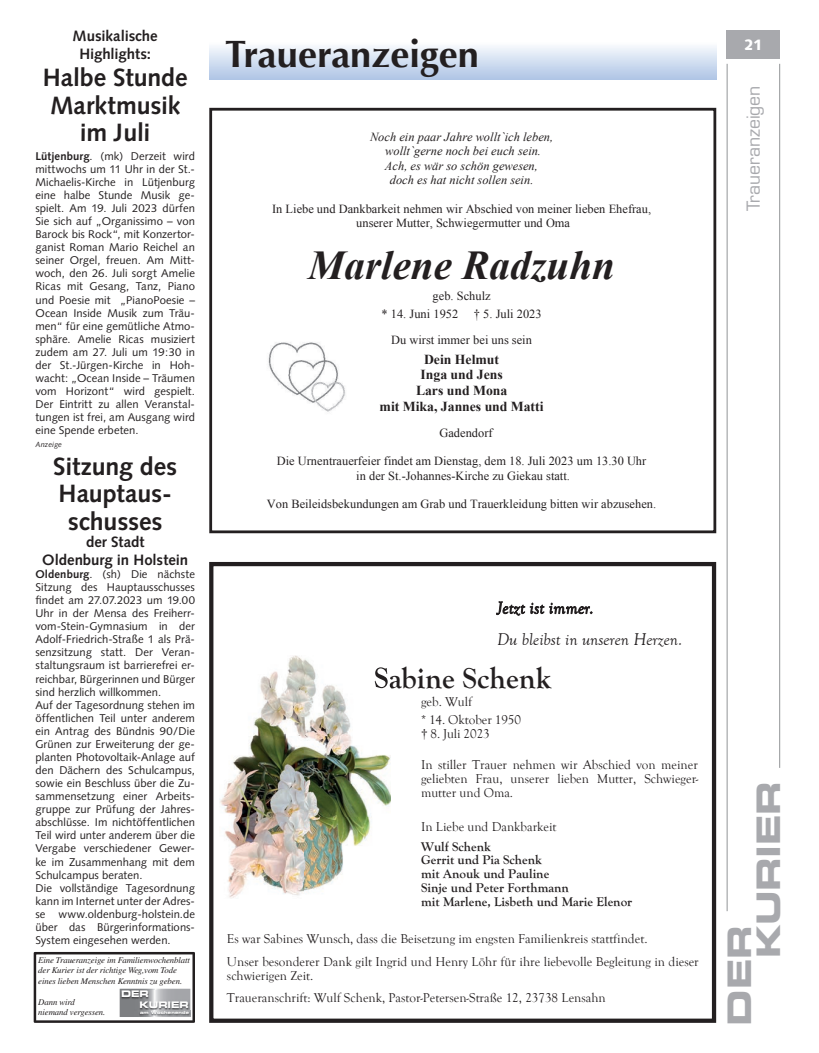
<style>
.page{position:relative;width:819px;height:1053px;background:#fff}
.page>*{position:absolute;margin:0;border:0;box-sizing:border-box;transform-origin:0 0}
.t1{font:italic 700 41px "Times New Roman";color:#231f20}
.t2{font:700 38px "Optima";color:#231f20}
.t3{font:32.5px/28.9px "Eurostile LT Std Bold Ex 2";letter-spacing:-.01em;color:#a8a9ad}
.t4{font:700 30px "Goudy Old Style";color:#231f20}
.t5{font:700 25px/27.5px "Syntax LT Std";letter-spacing:-.005em;color:#231f20;text-align:center}
.t6{font:italic 17.5px "Goudy Old Style";color:#231f20}
.t7{font:17.5px "Eurostile LT Std";color:#a8a9ad}
.t8{font:700 15px/17.5px "Syntax LT Std";letter-spacing:-.005em;color:#231f20;text-align:center}
.t9{font:900 15px "Syntax LT Std";color:#fff}
.t10{font:700 13.75px/15.8px "Times New Roman";color:#231f20;text-align:center}
.t11{font:13.12px/13.8px "Goudy Old Style";color:#231f20}
.t12{font:700 13.12px/13.8px "Goudy Old Style";color:#231f20}
.t13{font:12.38px/14.1px "Times New Roman";color:#231f20;text-align:center}
.t14{font:italic 12.38px/14.2px "Times New Roman";color:#231f20;text-align:center}
.t15{font:11.25px/13px "Syntax";letter-spacing:.005em;color:#231f20;text-align:justify}
.t16{font:9px/10.4px "Eurostile LT Std Bold Ex 2";letter-spacing:-.01em;color:#fff}
.t17{font:italic 8.75px/10.5px "Times LT Std";letter-spacing:-.01em;color:#231f20}
.t18{font:italic 7.5px "Syntax";letter-spacing:.01em;color:#231f20}
.t19{font:4.25px "Eurostile Bold Extended Two";letter-spacing:.04em;color:#fff}
.s1{font-weight:700}
</style>
<div class="page">
<hr style="left:726px;top:64px;width:1px;height:847px;background:#939598">
<hr style="left:779px;top:64px;width:1px;height:703px;background:#939598">
<div style="left:726px;top:30px;width:54px;height:29px;background:#a8a9ad"></div>
<svg style="left:496px;top:601px;width:96px;height:15px"></svg>
<img style="left:220px;top:655px;width:170px;height:243px">
<img style="left:375px;top:666px;width:15px;height:22px">
<div style="left:209px;top:562px;width:507px;height:460px;border:4px solid #231f20"></div>
<div style="left:209px;top:108px;width:507px;height:425px;border:3px solid #231f20"></div>
<img style="left:268px;top:342px;width:78px;height:70px">
<svg style="left:209px;top:46px;width:507px;height:33px;background:#d1def0"></svg>
<svg style="left:34px;top:951px;width:161px;height:71px"></svg>
<img style="left:120px;top:990px;width:69px;height:19px">
<img style="left:139px;top:1010px;width:51px;height:6px">
<p class="t8" style="left:73px;top:28px;width:87px">Musikalische<br>Highlights:</p>
<p class="t5" style="left:43px;top:64px;width:146px">Halbe Stunde<br>Marktmusik im Juli</p>
<p class="t15" style="left:35px;top:149px;width:161px"><span class="s1">Lütjenburg</span>. (mk) Derzeit wird mittwochs um 11 Uhr in der St.- Michaelis-Kirche in Lütjenburg eine halbe Stunde Musik ge&shy;spielt. Am 19. Juli 2023 dürfen Sie sich auf „Organissimo – von Barock bis Rock“, mit Konzertor&shy;ganist Roman Mario Reichel an seiner Orgel, freuen. Am Mitt&shy;woch, den 26. Juli sorgt Amelie Ricas mit Gesang, Tanz, Piano und Poesie mit „PianoPoesie – Ocean Inside Musik zum Träu&shy;men“ für eine gemütliche Atmo&shy;sphäre. Amelie Ricas musiziert zudem am 27. Juli um 19:30 in der St.-Jürgen-Kirche in Hoh&shy;wacht: „Ocean Inside – Träumen vom Horizont“ wird gespielt.<br>Der Eintritt zu allen Veranstal&shy;tungen ist frei, am Ausgang wird eine Spende erbeten.</p>
<p class="t18" style="left:35px;top:440px;width:28px">Anzeige</p>
<p class="t5" style="left:53px;top:452px;width:125px">Sitzung des<br>Hauptaus&shy;schusses</p>
<p class="t8" style="left:42px;top:533px;width:147px">der Stadt<br>Oldenburg in Holstein</p>
<p class="t15" style="left:35px;top:567px;width:161px;text-align:left"><span class="s1">Oldenburg</span>. (sh) Die nächste<br>Sitzung des Hauptausschusses findet am 27.07.2023 um 19.00<br>Uhr in der Mensa des Freiherr&shy;vom-Stein-Gymnasium in der<br>Adolf-Friedrich-Straße 1 als Prä&shy;senzsitzung statt. Der Veran&shy;staltungsraum ist barrierefrei er&shy;reichbar, Bürgerinnen und Bürger sind herzlich willkommen.<br>Auf der Tagesordnung stehen im öffentlichen Teil unter anderem ein Antrag des Bündnis 90/Die<br>Grünen zur Erweiterung der ge&shy;planten Photovoltaik-Anlage auf den Dächern des Schulcampus, sowie ein Beschluss über die Zu&shy;sammensetzung einer Arbeits&shy;gruppe zur Prüfung der Jahres&shy;abschlüsse. Im nichtöffentlichen<br>Teil wird unter anderem über die<br>Vergabe verschiedener Gewer&shy;ke im Zusammenhang mit dem<br>Schulcampus beraten.<br>Die vollständige Tagesordnung kann im Internet unter der Adres&shy;se www.oldenburg-holstein.de über das Bürgerinformations-<br>System eingesehen werden.</p>
<p class="t17" style="left:38px;top:954px;width:153px">Eine Traueranzeige im Familienwochenblatt der Kurier ist der richtige Weg,vom Tode eines lieben Menschen Kenntnis zu geben.</p>
<p class="t17" style="left:38px;top:996px;width:69px">Dann wird niemand vergessen.</p>
<p class="t16" style="left:140px;top:988px;width:51px;text-indent:-19px">DER<br>KURIER</p>
<p class="t19" style="left:140px;top:1009px;width:50px">am Wochenende</p>
<p class="t2" style="left:225px;top:32px;width:255px">Traueranzeigen</p>
<p class="t14" style="left:370px;top:129px;width:185px">Noch ein paar Jahre wollt`ich leben, wollt`gerne noch bei euch sein.<br>Ach, es wär so schön gewesen,<br>doch es hat nicht sollen sein.</p>
<p class="t13" style="left:272px;top:201px;width:380px">In Liebe und Dankbarkeit nehmen wir Abschied von meiner lieben Ehefrau, unserer Mutter, Schwiegermutter und Oma</p>
<p class="t1" style="left:308px;top:237px;width:308px">Marlene Radzuhn</p>
<p class="t13" style="left:381px;top:286px;width:111px;line-height:18.6px;text-align:left;text-indent:51px">geb. Schulz * 14. Juni 1952</p>
<p class="t13" style="left:391px;top:301px;width:152px;line-height:25.6px;text-align:left;text-indent:83px">† 5. Juli 2023<br>Du wirst immer bei uns sein</p>
<p class="t10" style="left:379px;top:351px;width:165px">Dein Helmut<br>Inga und Jens<br>Lars und Mona<br>mit Mika, Jannes und Matti</p>
<p class="t13" style="left:439px;top:425px;width:55px">Gadendorf</p>
<p class="t13" style="left:277px;top:454px;width:371px">Die Urnentrauerfeier findet am Dienstag, dem 18. Juli 2023 um 13.30 Uhr in der St.-Johannes-Kirche zu Giekau statt.</p>
<p class="t13" style="left:267px;top:497px;width:391px">Von Beileidsbekundungen am Grab und Trauerkleidung bitten wir abzusehen.</p>
<p class="t9" style="left:744px;top:36px;width:20px">21</p>
<p class="t7" style="left:743px;top:211px;width:127px;rotate:-90deg">Traueranzeigen</p>
<p class="t6" style="left:497px;top:629px;width:186px">Du bleibst in unseren Herzen.</p>
<p class="t4" style="left:374px;top:661px;width:179px">Sabine Schenk</p>
<p class="t11" style="left:421px;top:693px;width:101px;line-height:17.5px">geb. Wulf<br>* 14. Oktober 1950</p>
<p class="t11" style="left:421px;top:726px;width:70px">† 8. Juli 2023</p>
<p class="t11" style="left:421px;top:758px;width:279px;text-align:justify">In stiller Trauer nehmen wir Abschied von meiner geliebten Frau, unserer lieben Mutter, Schwieger&shy;mutter und Oma.</p>
<p class="t11" style="left:421px;top:819px;width:137px">In Liebe und Dankbarkeit</p>
<p class="t12" style="left:421px;top:839px;width:213px">Wulf Schenk<br>Gerrit und Pia Schenk<br>mit Anouk und Pauline<br>Sinje und Peter Forthmann<br>mit Marlene, Lisbeth und Marie Elenor</p>
<p class="t11" style="left:227px;top:927px;width:473px;line-height:23.2px">Es war Sabines Wunsch, dass die Beisetzung im engsten Familienkreis stattfindet.<br>Unser besonderer Dank gilt Ingrid und Henry Löhr für ihre liebevolle Begleitung in dieser</p>
<p class="t11" style="left:227px;top:968px;width:88px">schwierigen Zeit.</p>
<p class="t11" style="left:227px;top:990px;width:380px">Traueranschrift: Wulf Schenk, Pastor-Petersen-Straße 12, 23738 Lensahn</p>
<p class="t3" style="left:724px;top:958px;width:179px;text-indent:-67px;rotate:-90deg">DER<br>KURIER</p>
</div>
